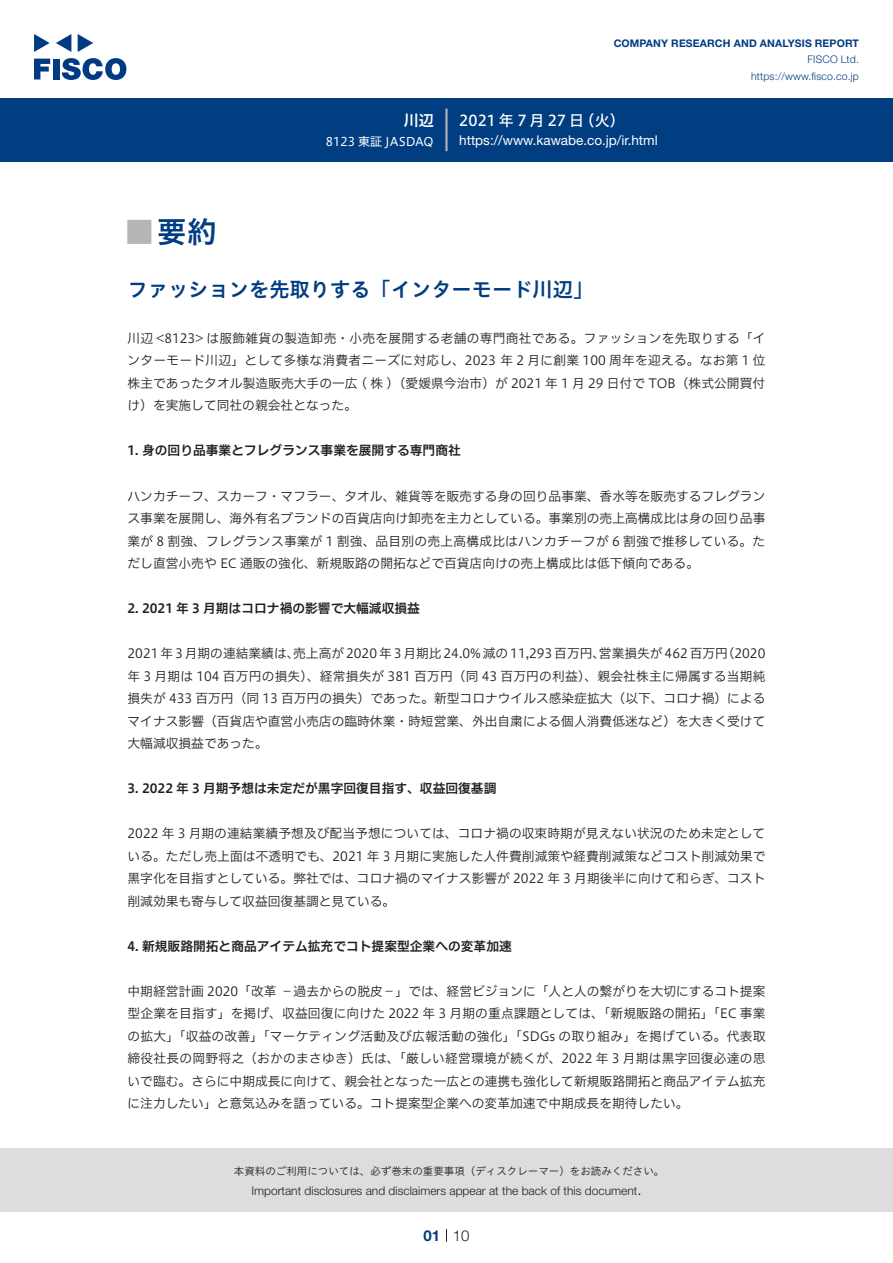
<style>
.page{position:relative;width:893px;height:1263px;background:#fff}
.page>*{position:absolute;margin:0;border:0;box-sizing:border-box;transform-origin:0 0}
.t1{font:30px "Hiragino UD Sans Std N W6";color:#003d81}
.t2{font:700 24px "Koz Go Pro";color:#b5b5b6}
.中タイトル{font:20.25px "Hiragino UD Sans Std W6";color:#003d81}
.t3{font:15px "Hiragino UD Sans F Std N W5";letter-spacing:.01em;color:#fff}
.t4{font:300 15px "Helvetica Neue LT Std";color:#231f20}
.t5{font:15px "Hiragino UD Sans F Std N W6";color:#fff}
.t6{font:700 15px "Helvetica Neue LT Std";color:#003d81}
.t7{font:13.5px "Helvetica Neue LT Std";color:#fff}
.本文{font:12.75px/22.5px "Hiragino UD Sans F Std N W3";color:#231f20;text-align:justify}
.小タイトル{font:12.75px "Hiragino UD Sans F Std N W6";color:#231f20}
.t8{font:300 12px "Helvetica Neue LT Std";color:#231f20}
.t9{font:12px "Hiragino UD Sans F Std N W4";color:#fff}
.t10{font:10.5px "Hiragino UD Sans Std W3";color:#231f20}
.t11{font:700 10.5px "Helvetica Neue LT Std";letter-spacing:.015em;color:#003d81}
.t12{font:300 10.5px/16.5px "Helvetica Neue LT Std";letter-spacing:.015em;color:#003d81;text-align:right}
</style>
<div class="page">
<div style="left:0;top:1148px;width:893px;height:64px;background:#ddd"></div>
<svg style="left:34px;top:59px;width:16px;height:20px"></svg>
<div style="left:53px;top:59px;width:6px;height:20px;background:#003a83"></div>
<svg style="left:62px;top:58px;width:64px;height:22px"></svg>
<svg style="left:34px;top:34px;width:16px;height:18px"></svg>
<svg style="left:78px;top:34px;width:15px;height:18px"></svg>
<svg style="left:56px;top:34px;width:15px;height:18px"></svg>
<div style="left:0;top:98px;width:893px;height:64px;background:#003d81"></div>
<hr style="left:445px;top:109px;width:3px;height:42px;background:#b5b5b6">
<svg style="left:446px;top:1229px;width:1px;height:13px"></svg>
<p class="t5" style="left:404px;top:109px;width:31px">川辺</p>
<p class="t9" style="left:326px;top:132px;width:109px">8123 東証 JASDAQ</p>
<p class="t11" style="left:614px;top:37px;width:247px">COMPANY RESEARCH AND ANALYSIS REPORT</p>
<p class="t12" style="left:751px;top:51px;width:109px">FISCO Ltd. https://www.fisco.co j p.</p>
<p class="t3" style="left:579px;top:109px;width:47px">（火(</p>
<p class="t3" style="left:459px;top:109px;width:127px">2021年 7月27 日</p>
<p class="t7" style="left:459px;top:132px;width:200px">https://www.kawabe.co j p. .i r/ html</p>
<p class="t1" style="left:157px;top:209px;width:61px">要約</p>
<p class="t2" style="left:128px;top:217px;width:25px">█</p>
<p class="中タイトル" style="left:128px;top:274px;width:467px">ファッションを先取りする「インターモード川辺「</p>
<p class="本文" style="left:128px;top:326px;width:639px">川辺 &lt;8123&gt; は服飾雑貨の製造卸売・小売を展開する老舗の専門商社である。ファッションを先取りする「インターモード川辺」として多様な消費者ニーズに対応し、2023 年 2 月に創業 100 周年を迎える。なお第 1 位株主であったタオル製造販売大手の一広 ( 株 )（愛媛県今治市）が 2021 年 1 月 29 日付で TOB（株式公開買付け）を実施して同社の親会社となった。</p>
<p class="小タイトル" style="left:128px;top:441px;width:335px">1. 身の回り品事業とフレグランス事業を展開する専門商社</p>
<p class="本文" style="left:128px;top:484px;width:639px">ハンカチーフ、スカーフ・マフラー、タオル、雑貨等を販売する身の回り品事業、香水等を販売するフレグランス事業を展開し、海外有名ブランドの百貨店向け卸売を主力としている。事業別の売上高構成比は身の回り品事業が 8 割強、フレグランス事業が 1 割強、品目別の売上高構成比はハンカチーフが 6 割強で推移している。ただし直営小売や EC 通販の強化、新規販路の開拓などで百貨店向けの売上構成比は低下傾向である。</p>
<p class="小タイトル" style="left:128px;top:598px;width:294px">2. 2021 年 3 月期はコロナ禍の影響で大幅減収損益</p>
<p class="本文" style="left:722px;top:641px;width:45px">)2020</p>
<p class="本文" style="left:293px;top:641px;width:314px">売上高が2020 年 3 月期比 24.0% 減の 11,293 百万円、</p>
<p class="本文" style="left:599px;top:641px;width:131px">営業損失が462 百万円</p>
<p class="本文" style="left:128px;top:641px;width:639px;text-align:left">2021年 3 月期の連結業績は、<br>年 3 月期は 104 百万円の損失）、経常損失が 381 百万円（同 43 百万円の利益）、親会社株主に帰属する当期純損失が 433 百万円（同 13 百万円の損失）であった。新型コロナウイルス感染症拡大（以下、コロナ禍）によるマイナス影響（百貨店や直営小売店の臨時休業・時短営業、外出自粛による個人消費低迷など）を大きく受けて大幅減収損益であった。</p>
<p class="小タイトル" style="left:128px;top:778px;width:370px">3. 2022 年 3 月期予想は未定だが黒字回復目指す、収益回復基調</p>
<p class="本文" style="left:128px;top:821px;width:639px">2022 年 3 月期の連結業績予想及び配当予想については、コロナ禍の収束時期が見えない状況のため未定としている。ただし売上面は不透明でも、2021 年 3 月期に実施した人件費削減策や経費削減策などコスト削減効果で黒字化を目指すとしている。弊社では、コロナ禍のマイナス影響が 2022 年 3 月期後半に向けて和らぎ、コスト削減効果も寄与して収益回復基調と見ている。</p>
<p class="小タイトル" style="left:128px;top:936px;width:386px">4. 新規販路開拓と商品アイテム拡充でコト提案型企業への変革加速</p>
<p class="本文" style="left:128px;top:979px;width:639px">中期経営計画 2020「改革－過去からの脱皮－」では、経営ビジョンに「人と人の繋がりを大切にするコト提案型企業を目指す」を掲げ、収益回復に向けた 2022 年 3 月期の重点課題としては、「新規販路の開拓」「EC 事業の拡大」「収益の改善」「マーケティング活動及び広報活動の強化」「SDGs の取り組み」を掲げている。代表取締役社長の岡野将之（おかのまさゆき）氏は、「厳しい経営環境が続くが、2022 年 3 月期は黒字回復必達の思いで臨む。さらに中期成長に向けて、親会社となった一広との連携も強化して新規販路開拓と商品アイテム拡充に注力したい」と意気込みを語っている。コト提案型企業への変革加速で中期成長を期待したい。</p>
<p class="t10" style="left:234px;top:1163px;width:432px">本資料のご利用については、必ず巻末の重要事項（ディスクレーマー）をお読みください。</p>
<p class="t4" style="left:637px;top:1180px;width:6px">.</p>
<p class="t8" style="left:251px;top:1183px;width:387px">Important disclosures and disclaimers appear at the back of this document</p>
<p class="t6" style="left:423px;top:1226px;width:18px">01</p>
<p class="t4" style="left:453px;top:1226px;width:18px">10</p>
</div>
